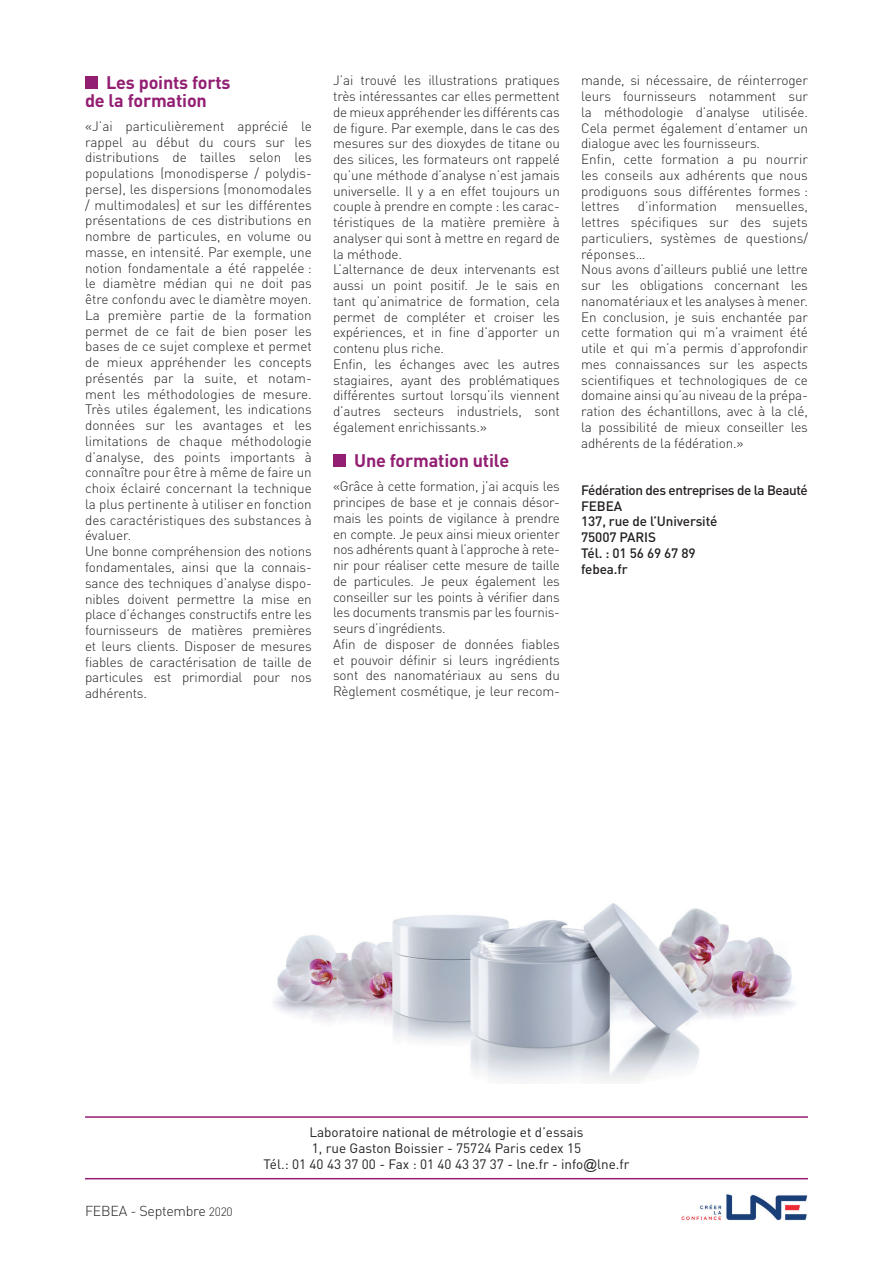
<style>
.page{position:relative;width:893px;height:1263px;background:#fff}
.page>*{position:absolute;margin:0;border:0;box-sizing:border-box;transform-origin:0 0}
.t1{font:700 18px/18px "DINOT";letter-spacing:-.01em;color:#931f73}
.t2{font:300 14.25px "DINOT";letter-spacing:-.02em;color:#231f20}
.t3{font:300 13.5px/15.8px "DINOT";letter-spacing:-.01em;color:#231f20;text-align:justify}
.t4{font:13.5px "DINOT";color:#231f20}
.t5{font:500 13.5px/15.8px "DINOT";letter-spacing:-.02em;color:#231f20}
.s1{font-size:12px}
.s2{font-family:"Arial"}
</style>
<div class="page">
<hr style="left:85px;top:1178px;width:723px;height:1px;background:#931f73">
<hr style="left:85px;top:1116px;width:723px;height:2px;background:#931f73">
<img style="left:681px;top:1194px;width:127px;height:27px">
<div style="left:85px;top:76px;width:13px;height:13px;background:#931f73"></div>
<div style="left:333px;top:454px;width:13px;height:13px;background:#931f73"></div>
<img style="left:273px;top:903px;width:522px;height:180px">
<p class="t1" style="left:85px;top:73px;width:147px;text-indent:21px">Les points forts de la formation</p>
<p class="t3" style="left:85px;top:118px;width:228px">«J’ai particulièrement apprécié le rappel au début du cours sur les distributions de tailles selon les populations (monodisperse / polydis&shy;perse), les dispersions (monomodales / multimodales) et sur les différentes présentations de ces distributions en nombre de particules, en volume ou masse, en intensité. Par exemple, une notion fondamentale a été rappelée : le diamètre médian qui ne doit pas être confondu avec le diamètre moyen.<br>La première partie de la formation permet de ce fait de bien poser les bases de ce sujet complexe et permet de mieux appréhender les concepts présentés par la suite, et notam&shy;ment les méthodologies de mesure.<br>Très utiles également, les indications données sur les avantages et les limitations de chaque méthodologie d’analyse, des points importants à connaître pour être à même de faire un choix éclairé concernant la technique la plus pertinente à utiliser en fonction des caractéristiques des substances à évaluer.</p>
<p class="t3" style="left:85px;top:543px;width:228px">Une bonne compréhension des notions fondamentales, ainsi que la connais&shy;sance des techniques d’analyse dispo&shy;nibles doivent permettre la mise en place d’échanges constructifs entre les fournisseurs de matières premières et leurs clients. Disposer de mesures fiables de caractérisation de taille de particules est primordial pour nos adhérents.</p>
<p class="t3" style="left:333px;top:72px;width:228px">J’ai trouvé les illustrations pratiques très intéressantes car elles permettent de mieux appréhender les différents cas de figure. Par exemple, dans le cas des mesures sur des dioxydes de titane ou des silices, les formateurs ont rappelé qu’une méthode d’analyse n’est jamais universelle. Il y a en effet toujours un couple à prendre en compte : les carac&shy;téristiques de la matière première à analyser qui sont à mettre en regard de la méthode.</p>
<p class="t3" style="left:333px;top:261px;width:228px">L’alternance de deux intervenants est aussi un point positif. Je le sais en tant qu’animatrice de formation, cela permet de compléter et croiser les expériences, et in fine d’apporter un contenu plus riche.</p>
<p class="t3" style="left:333px;top:356px;width:228px">Enfin, les échanges avec les autres stagiaires, ayant des problématiques différentes surtout lorsqu’ils viennent d’autres secteurs industriels, sont également enrichissants.»</p>
<p class="t1" style="left:354px;top:451px;width:157px">Une formation utile</p>
<p class="t3" style="left:333px;top:478px;width:228px">«Grâce à cette formation, j’ai acquis les principes de base et je connais désor&shy;mais les points de vigilance à prendre en compte. Je peux ainsi mieux orienter nos adhérents quant à l’approche à rete&shy;nir pour réaliser cette mesure de taille de particules. Je peux également les conseiller sur les points à vérifier dans les documents transmis par les fournis&shy;seurs d’ingrédients.</p>
<p class="t3" style="left:333px;top:636px;width:228px">Afin de disposer de données fiables et pouvoir définir si leurs ingrédients sont des nanomatériaux au sens du Règlement cosmétique, je leur recom-</p>
<p class="t3" style="left:581px;top:72px;width:228px">mande, si nécessaire, de réinterroger leurs fournisseurs notamment sur la méthodologie d’analyse utilisée.<br>Cela permet également d’entamer un dialogue avec les fournisseurs.</p>
<p class="t3" style="left:581px;top:151px;width:228px">Enfin, cette formation a pu nourrir les conseils aux adhérents que nous prodiguons sous différentes formes : lettres</p>
<p class="t3" style="left:581px;top:198px;width:228px;text-indent:154px">mensuelles, lettres spécifiques sur des sujets particuliers, systèmes de questions/ réponses…</p>
<p class="t3" style="left:581px;top:261px;width:228px">Nous avons d’ailleurs publié une lettre sur les obligations concernant les nanomatériaux et les analyses à mener.</p>
<p class="t3" style="left:581px;top:309px;width:228px">En conclusion, je suis enchantée par cette formation qui m’a vraiment été utile et qui m’a permis d’approfondir mes connaissances sur les aspects scientifiques et technologiques de ce domaine ainsi qu’au niveau de la prépa&shy;ration des échantillons, avec à la clé, la possibilité de mieux conseiller les adhérents de la fédération.»</p>
<p class="t5" style="left:581px;top:482px;width:228px">Fédération des entreprises de la Beauté</p>
<p class="t5" style="left:581px;top:497px;width:138px">FEBEA<br>137, rue de l’Université</p>
<p class="t5" style="left:581px;top:529px;width:76px">75007 PARIS</p>
<p class="t5" style="left:581px;top:545px;width:116px">Tél. : 01 56 69 67 89</p>
<p class="t5" style="left:581px;top:560px;width:48px">febea.fr</p>
<p class="t3" style="left:638px;top:198px;width:81px">d’information</p>
<p class="t2" style="left:85px;top:1202px;width:149px">FEBEA - Septembre <span class="s1">2020</span></p>
<p class="t4" style="left:309px;top:1124px;width:276px">Laboratoire national de métrologie et d’essais</p>
<p class="t4" style="left:312px;top:1140px;width:271px">1, rue Gaston Boissier - 75724 Paris cedex 15</p>
<p class="t4" style="left:264px;top:1156px;width:367px">Tél.: 01 40 43 37 00 - Fax : 01 40 43 37 37 - lne.fr - info<span class="s2">@</span>lne.fr</p>
</div>
